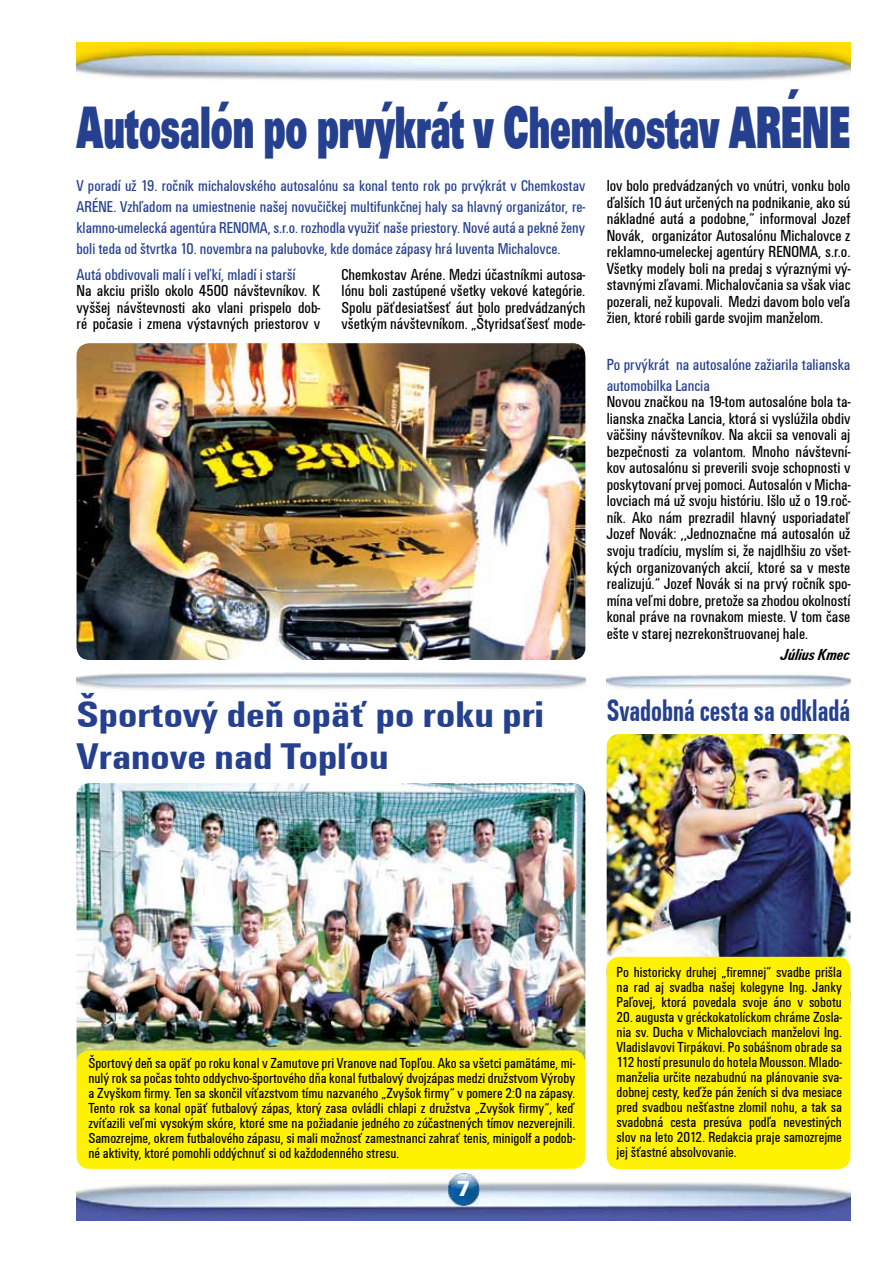
<style>
.page{position:relative;width:893px;height:1263px;background:#fff}
.page>*{position:absolute;margin:0;border:0;box-sizing:border-box;transform-origin:0 0}
.t1{font:800 61.65px "Unitus DEE";color:#25408f;scale:.58 1}
.t2{font:700 condensed 38.25px/41.8px "Unitus TEE";color:#25408f;scale:1.18 1}
.t3{font:700 condensed 32.25px "Unitus TEE";color:#25408f;scale:.79 1}
.t4{font:900 22.5px "Unitus TEE";color:#fff}
.t5{font:condensed 16.5px/16.5px "Unitus TEE";color:#000;text-align:justify}
.t6{font:condensed 16.5px/21px "Unitus TEE";color:#25408f}
.t7{font:italic 700 condensed 16.5px "Unitus TEE";color:#000}
.t8{font:condensed 16.2px/21px "Unitus TEE";color:#25408f;text-align:justify}
.t9{font:condensed 15px/15px "Unitus TEE";color:#000;text-align:justify}
</style>
<div class="page">
<img style="left:77px;top:1182px;width:773px;height:38px">
<img style="left:77px;top:43px;width:773px;height:38px">
<img style="left:77px;top:783px;width:508px;height:276px">
<div style="left:77px;top:1050px;width:508px;height:119px;background:#fff200;border-radius:13px"></div>
<img style="left:607px;top:734px;width:243px;height:232px">
<div style="left:607px;top:957px;width:243px;height:212px;background:#fff200;border-radius:13px"></div>
<img style="left:77px;top:343px;width:508px;height:317px">
<img style="left:447px;top:1173px;width:32px;height:32px">
<h1 class="t1" style="left:77px;top:91px;width:1336px">Autosalón po prvýkrát v Chemkostav ARÉN E</h1>
<p class="t8" style="left:77px;top:175px;width:510px">V poradí už 19. ročník michalovského autosalónu sa konal tento rok po prvýkrát v Chemkostav ARÉNE. Vzhľadom na umiestnenie našej novučičkej multifunkčnej haly sa hlavný organizátor, re&shy;klamno-umelecká agentúra RENOMA, s.r.o. rozhodla využiť naše priestory. Nové autá a pekné ženy boli teda od štvrtka 10. novembra na palubovke, kde domáce zápasy hrá Iuventa Michalovce.</p>
<p class="t6" style="left:77px;top:264px;width:221px">Autá obdivovali malí i veľkí, mladí i starší</p>
<p class="t5" style="left:77px;top:283px;width:245px">Na akciu prišlo okolo 4500 návštevníkov. K vyššej návštevnosti ako vlani prispelo dob&shy;ré počasie i zmena výstavných priestorov v</p>
<p class="t5" style="left:607px;top:178px;width:245px">lov bolo predvádzaných vo vnútri, vonku bolo ďalších 10 áut určených na podnikanie, ako sú nákladné autá a podobne,“ informoval Jozef Novák, organizátor Autosalónu Michalovce z reklamno-umeleckej agentúry RENOMA, s.r.o.<br>Všetky modely boli na predaj s výraznými vý&shy;stavnými zľavami. Michalovčania sa však viac pozerali, než kupovali. Medzi davom bolo veľa žien, ktoré robili garde svojim manželom.</p>
<p class="t6" style="left:607px;top:354px;width:245px">Po prvýkrát na autosalóne zažiarila talianska automobilka Lancia</p>
<p class="t5" style="left:607px;top:394px;width:245px">Novou značkou na 19-tom autosalóne bola ta&shy;lianska značka Lancia, ktorá si vyslúžila obdiv väčšiny návštevníkov. Na akcii sa venovali aj bezpečnosti za volantom. Mnoho návštevní&shy;kov autosalónu si preverili svoje schopnosti v poskytovaní prvej pomoci. Autosalón v Micha&shy;lovciach má už svoju históriu. Išlo už o 19.roč&shy;ník. Ako nám prezradil hlavný usporiadateľ Jozef Novák: ,,Jednoznačne má autosalón už svoju tradíciu, myslím si, že najdlhšiu zo všet&shy;kých organizovaných akcií, ktoré sa v meste realizujú.“ Jozef Novák si na prvý ročník spo&shy;mína veľmi dobre, pretože sa zhodou okolností konal práve na rovnakom mieste. V tom čase ešte v starej nezrekonštruovanej hale.</p>
<p class="t7" style="left:781px;top:645px;width:70px">Július Kmec</p>
<p class="t5" style="left:342px;top:266px;width:245px">Chemkostav Aréne. Medzi účastníkmi autosa&shy;lónu boli zastúpené všetky vekové kategórie.<br>Spolu päťdesiatšesť áut bolo predvádzaných všetkým návštevníkom. „Štyridsaťšesť mode-</p>
<h2 class="t2" style="left:77px;top:693px;width:398px">Športový deň opäť po roku pri<br>Vranove nad Topľou</h2>
<h3 class="t3" style="left:607px;top:692px;width:310px">Svadobná cesta sa odkladá</h3>
<p class="t9" style="left:88px;top:1056px;width:488px">Športový deň sa opäť po roku konal v Zamutove pri Vranove nad Topľou. Ako sa všetci pamätáme, mi&shy;nulý rok sa počas tohto oddychvo-športového dňa konal futbalový dvojzápas medzi družstvom Výroby a Zvyškom firmy. Ten sa skončil víťazstvom tímu nazvaného „Zvyšok firmy“ v pomere 2:0 na zápasy.<br>Tento rok sa konal opäť futbalový zápas, ktorý zasa ovládli chlapi z družstva „Zvyšok firmy“, keď zvíťazili veľmi vysokým skóre, ktoré sme na požiadanie jedného zo zúčastnených tímov nezverejnili.<br>Samozrejme, okrem futbalového zápasu, si mali možnosť zamestnanci zahrať tenis, minigolf a podob&shy;né aktivity, ktoré pomohli oddýchnuť si od každodenného stresu.</p>
<h3 class="t4" style="left:457px;top:1176px;width:15px">7</h3>
<p class="t9" style="left:617px;top:965px;width:227px">Po historicky druhej „firemnej“ svadbe prišla na rad aj svadba našej kolegyne Ing. Janky Paľovej, ktorá povedala svoje áno v sobotu</p>
<p class="t9" style="left:617px;top:1010px;width:227px">20. augusta v gréckokatolíckom chráme Zosla&shy;nia sv. Ducha v Michalovciach manželovi Ing.<br>Vladislavovi Tirpákovi. Po sobášnom obrade sa 112 hostí presunulo do hotela Mousson. Mlado&shy;manželia určite nezabudnú na plánovanie sva&shy;dobnej cesty, keďže pán ženích si dva mesiace pred svadbou nešťastne zlomil nohu, a tak sa svadobná cesta presúva podľa nevestiných slov na leto 2012. Redakcia praje samozrejme jej šťastné absolvovanie.</p>
</div>
